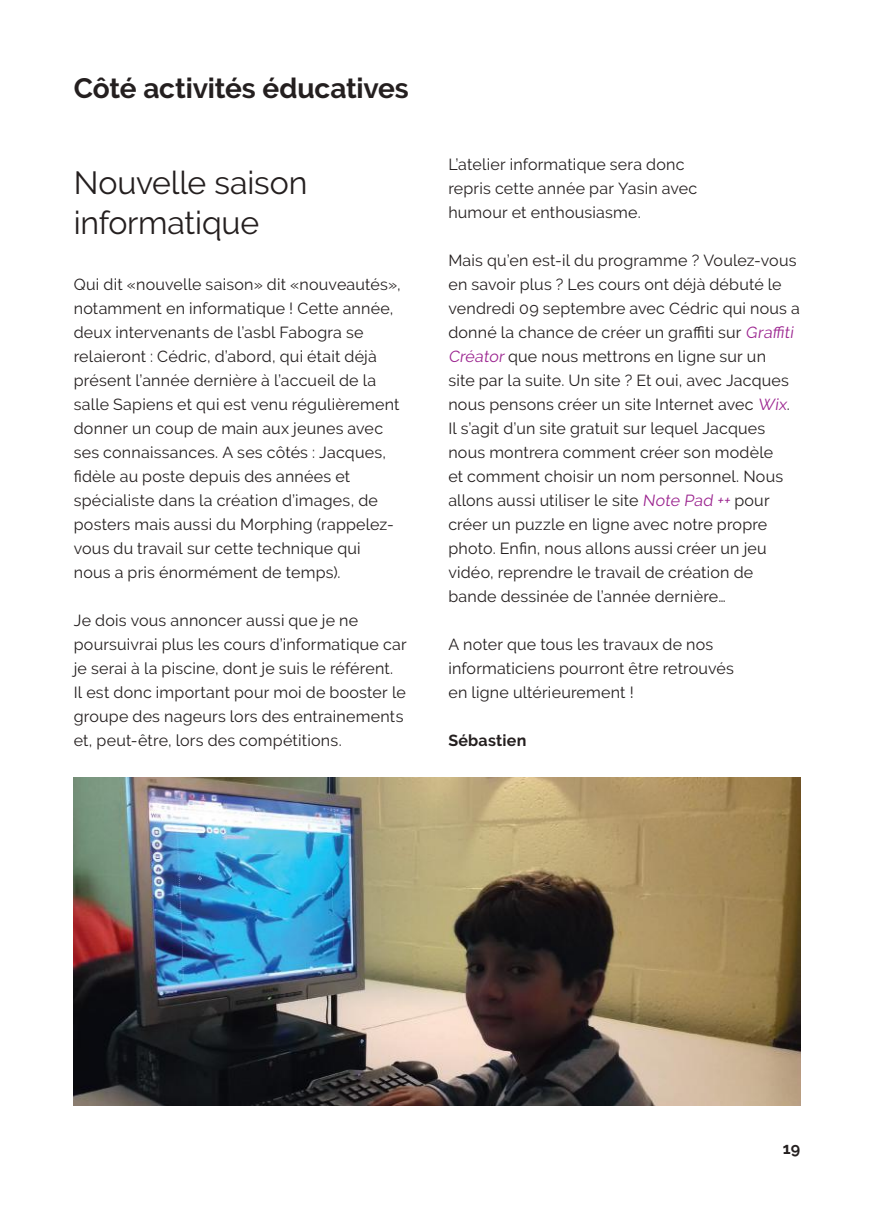
<style>
.page{position:relative;width:874px;height:1225px;background:#fff}
.page>*{position:absolute;margin:0;border:0;box-sizing:border-box;transform-origin:0 0}
.t1{font:32px/40px "Raleway";letter-spacing:-.005em;color:#241f1f}
.t2{font:700 28px "Raleway";letter-spacing:-.005em;color:#241f1f}
.t3{font:16px/24px "Raleway";letter-spacing:.015em;color:#241f1f}
.t4{font:700 16px "Raleway";letter-spacing:.015em;color:#241f1f}
.s1{color:#9b248f}
</style>
<div class="page">
<img style="left:74px;top:777px;width:725px;height:329px">
<h2 class="t2" style="left:74px;top:72px;width:336px">Côté activités éducatives</h2>
<h1 class="t1" style="left:74px;top:162px;width:235px">Nouvelle saison informatique</h1>
<p class="t3" style="left:74px;top:272px;width:328px">Qui dit «nouvelle saison» dit «nouveautés», notamment en informatique ! Cette année, deux intervenants de l’asbl Fabogra se relaieront : Cédric, d’abord, qui était déjà présent l’année dernière à l’accueil de la salle Sapiens et qui est venu régulièrement donner un coup de main aux jeunes avec ses connaissances. A ses côtés : Jacques, fidèle au poste depuis des années et spécialiste dans la création d’images, de posters mais aussi du Morphing (rappelez&shy;vous du travail sur cette technique qui nous a pris énormément de temps).</p>
<p class="t3" style="left:74px;top:608px;width:334px">Je dois vous annoncer aussi que je ne poursuivrai plus les cours d’informatique car je serai à la piscine, dont je suis le référent.<br>Il est donc important pour moi de booster le groupe des nageurs lors des entrainements et, peut-être, lors des compétitions.</p>
<p class="t3" style="left:448px;top:152px;width:250px">L’atelier informatique sera donc repris cette année par Yasin avec humour et enthousiasme.</p>
<p class="t3" style="left:448px;top:248px;width:353px">Mais qu’en est-il du programme ? Voulez-vous en savoir plus ? Les cours ont déjà débuté le vendredi 09 septembre avec Cédric qui nous a donné la chance de créer un graffiti sur <span class="s1">Graffiti Créator</span> que nous mettrons en ligne sur un<br>site par la suite. Un site ? Et oui, avec Jacques nous pensons créer un site Internet avec <span class="s1">Wix</span>.<br>Il s’agit d’un site gratuit sur lequel Jacques nous montrera comment créer son modèle<br>et comment choisir un nom personnel. Nous allons aussi utiliser le site <span class="s1">Note Pad ++</span> pour créer un puzzle en ligne avec notre propre photo. Enfin, nous allons aussi créer un jeu vidéo, reprendre le travail de création de bande dessinée de l’année dernière…</p>
<p class="t3" style="left:448px;top:632px;width:287px">A noter que tous les travaux de nos informaticiens pourront être retrouvés en ligne ultérieurement !</p>
<p class="t4" style="left:448px;top:731px;width:80px">Sébastien</p>
<p class="t4" style="left:782px;top:1139px;width:19px">19</p>
</div>
